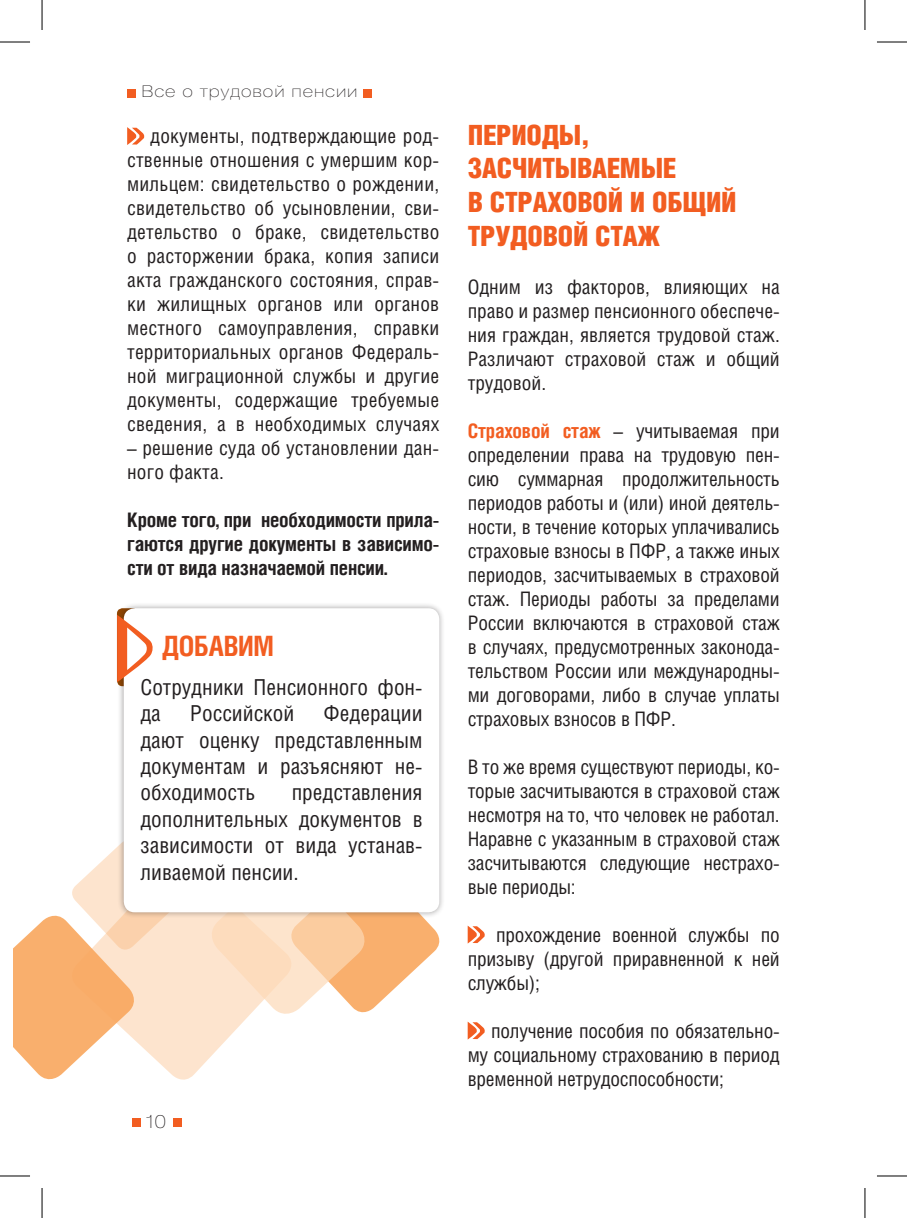
<style>
.page{position:relative;width:907px;height:1218px;background:#fff}
.page>*{position:absolute;margin:0;border:0;box-sizing:border-box;transform-origin:0 0}
.t1{font:900 condensed 28px/33.6px "Helios";letter-spacing:-.01em;color:#f25d21}
.t2{font:700 condensed 28px "Helios";letter-spacing:-.01em;color:#f25d21}
.t3{font:22px/26.4px "Helios Cond";color:#231f20;text-align:justify}
.t4{font:condensed 20px/24px "Helios";letter-spacing:-.01em;color:#231f20;text-align:justify}
.t5{font:700 condensed 20px/24px "Helios";letter-spacing:-.01em;color:#231f20;text-align:justify}
.t6{font:condensed 20px/24px "Helios";letter-spacing:.01em;color:#231f20}
.t7{font:100 expanded 18px "Helios";color:#231f20}
.t8{font:100 expanded 16px "Helios";letter-spacing:.06em;color:#231f20}
.s1{font-weight:700;color:#f25d21}
</style>
<div class="page">
<div style="left:132px;top:1118px;width:8px;height:8px;background:#f25d21"></div>
<div style="left:173px;top:1118px;width:8px;height:8px;background:#f25d21"></div>
<div style="left:127px;top:89px;width:8px;height:9px;background:#f25d21"></div>
<div style="left:363px;top:89px;width:9px;height:9px;background:#f25d21"></div>
<svg style="left:127px;top:127px;width:17px;height:18px"></svg>
<svg style="left:467px;top:926px;width:17px;height:17px"></svg>
<svg style="left:467px;top:1022px;width:17px;height:17px"></svg>
<svg style="left:186px;top:918px;width:58px;height:161px;fill:#fde4ce"></svg>
<svg style="left:204px;top:918px;width:236px;height:103px"></svg>
<svg style="left:14px;top:847px;width:172px;height:233px"></svg>
<div style="left:117px;top:602px;width:328px;height:316px;background:#231f20;opacity:.4"></div>
<div style="left:124px;top:608px;width:315px;height:304px;background:#fff;border-radius:11px"></div>
<svg style="left:117px;top:608px;width:37px;height:78px"></svg>
<hr style="left:0;top:42px;width:30px;height:1px;background:#000">
<hr style="left:876px;top:42px;width:30px;height:1px;background:#000">
<hr style="left:0;top:1176px;width:30px;height:1px;background:#000">
<hr style="left:876px;top:1176px;width:30px;height:1px;background:#000">
<hr style="left:42px;top:0;width:1px;height:30px;background:#000">
<hr style="left:42px;top:1188px;width:1px;height:30px;background:#000">
<hr style="left:864px;top:0;width:1px;height:30px;background:#000">
<hr style="left:864px;top:1188px;width:1px;height:30px;background:#000">
<p class="t8" style="left:141px;top:81px;width:217px">Все о трудовой пенсии</p>
<p class="t4" style="left:127px;top:124px;width:313px;text-indent:23px">документы, подтверждающие род&shy;ственные отношения с умершим кор&shy;мильцем: свидетельство о рождении, свидетельство об усыновлении, сви&shy;детельство о браке, свидетельство о расторжении брака, копия записи акта гражданского состояния, справ&shy;ки жилищных органов или органов местного самоуправления, справки территориальных органов Федераль&shy;ной миграционной службы и другие документы, содержащие требуемые сведения, а в необходимых случаях</p>
<p class="t6" style="left:127px;top:436px;width:313px">– решение суда об установлении дан&shy;ного факта.</p>
<p class="t5" style="left:127px;top:507px;width:313px">Кроме того, при необходимости прила&shy;гаются другие документы в зависимо&shy;сти от вида назначаемой пенсии.</p>
<h1 class="t2" style="left:162px;top:629px;width:114px">ДОБАВИМ</h1>
<p class="t3" style="left:140px;top:673px;width:283px">Сотрудники Пенсионного фон&shy;да</p>
<p class="t3" style="left:140px;top:700px;width:283px;text-indent:183px">Федерации дают оценку представленным документам и разъясняют не&shy;обходимость</p>
<p class="t3" style="left:190px;top:700px;width:106px">Российской</p>
<p class="t3" style="left:140px;top:779px;width:283px;text-indent:151px">представления дополнительных документов в зависимости от вида устанав&shy;ливаемой пенсии.</p>
<p class="t7" style="left:145px;top:1110px;width:22px">10</p>
<h1 class="t1" style="left:467px;top:117px;width:270px">Периоды, засчитываемые<br>в страховой и общий трудовой стаж</h1>
<p class="t4" style="left:467px;top:274px;width:313px">Одним из факторов, влияющих на право и размер пенсионного обеспече&shy;ния граждан, является трудовой стаж.<br>Различают страховой стаж и общий трудовой.</p>
<p class="t4" style="left:467px;top:418px;width:313px"><span class="s1">Страховой стаж</span> – учитываемая при определении права на трудовую пен&shy;сию суммарная продолжительность периодов работы и (или) иной деятель&shy;ности, в течение которых уплачивались страховые взносы в ПФР, а также иных периодов, засчитываемых в страховой стаж. Периоды работы за пределами России включаются в страховой стаж в случаях, предусмотренных законода&shy;тельством России или международны&shy;ми договорами, либо в случае уплаты страховых взносов в ПФР.</p>
<p class="t4" style="left:467px;top:754px;width:313px">В то же время существуют периоды, ко&shy;торые засчитываются в страховой стаж несмотря на то, что человек не работал.<br>Наравне с указанным в страховой стаж засчитываются следующие нестрахо&shy;вые периоды:</p>
<p class="t4" style="left:467px;top:922px;width:313px;text-indent:28px">прохождение военной службы по призыву (другой приравненной к ней службы);</p>
<p class="t4" style="left:467px;top:1018px;width:313px;text-indent:23px">получение пособия по обязательно&shy;му социальному страхованию в период временной нетрудоспособности;</p>
</div>
